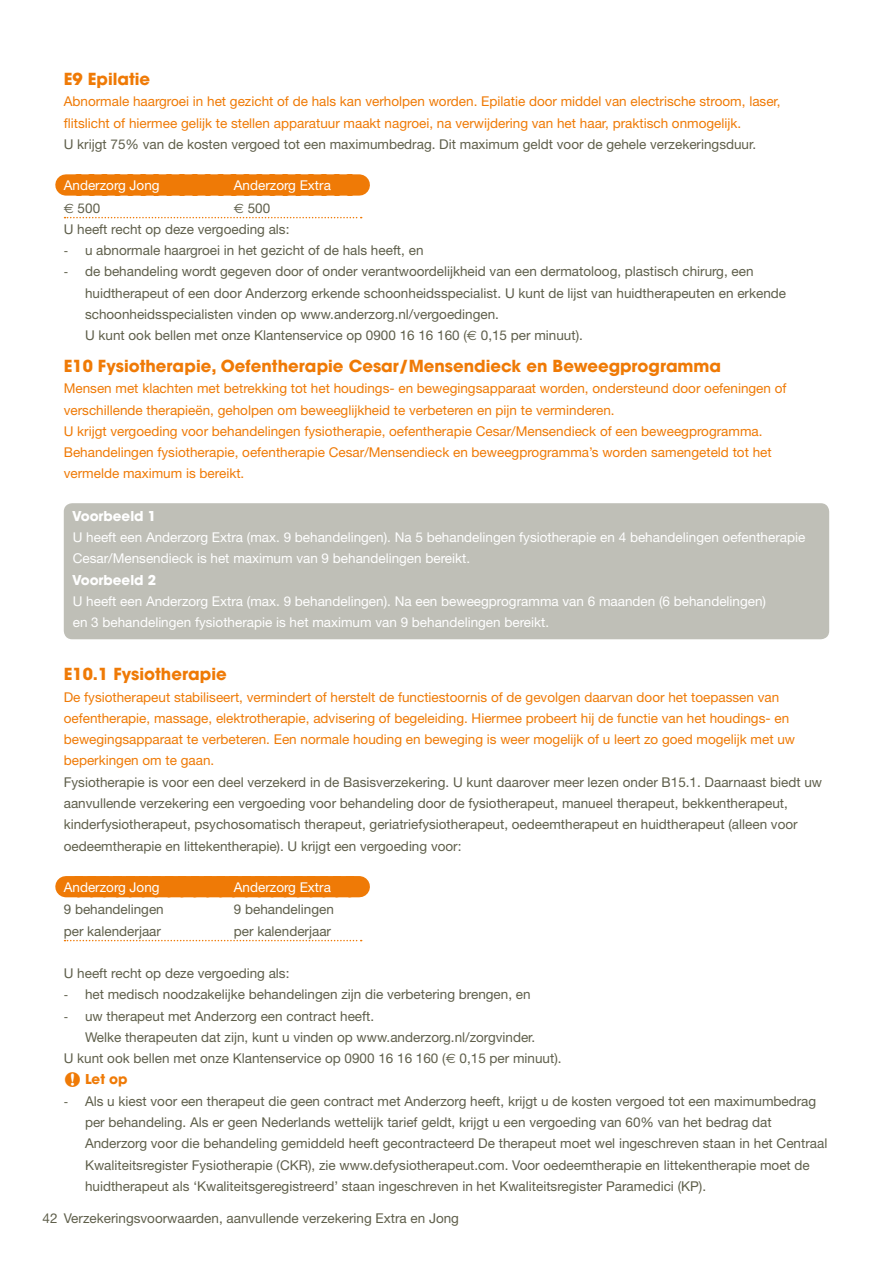
<style>
.page{position:relative;width:893px;height:1263px;background:#fff}
.page>*{position:absolute;margin:0;border:0;box-sizing:border-box;transform-origin:0 0}
.t1{font:700 16.5px "Avant Garde";color:#ef7a06}
.t2{font:13.5px/21.3px "Helvetica Neue";color:#5f5f4b}
.t3{font:13.5px/21.3px "Helvetica Neue";color:#ef7a06}
.t4{font:13.5px/21.3px "Helvetica Neue";color:#fff}
.t5{font:700 13.5px "Avant Garde";color:#fff}
.t6{font:700 13.5px "Avant Garde";color:#ef7a06}
.s1{font-family:"Euro Sans"}
.s2{font-family:"The Mix"}
</style>
<div class="page">
<div style="left:64px;top:503px;width:765px;height:136px;background:#bfbfb7;border-radius:9px"></div>
<div style="left:66px;top:174px;width:293px;height:22px;background:#ef7a06"></div>
<svg style="left:65px;top:217px;width:297px;height:1px"></svg>
<div style="left:66px;top:876px;width:293px;height:21px;background:#ef7a06"></div>
<svg style="left:65px;top:940px;width:297px;height:1px"></svg>
<p class="t1" style="left:64px;top:68px;width:88px">E9 Epilatie</p>
<p class="t3" style="left:64px;top:91px;width:718px">Abnormale haargroei in het gezicht of de hals kan verholpen worden. Epilatie door middel van electrische stroom, laser, flitslicht of hiermee gelijk te stellen apparatuur maakt nagroei, na verwijdering van het haar, praktisch onmogelijk.</p>
<p class="t2" style="left:64px;top:133px;width:694px">U krijgt 75% van de kosten vergoed tot een maximumbedrag. Dit maximum geldt voor de gehele verzekeringsduur.</p>
<p class="t4" style="left:64px;top:174px;width:97px">Anderzorg Jong</p>
<p class="t4" style="left:234px;top:174px;width:99px">Anderzorg Extra</p>
<p class="t2" style="left:64px;top:197px;width:38px"><span class="s1">€</span> 500</p>
<p class="t2" style="left:64px;top:197px;width:227px;text-indent:170px"><span class="s1">€</span> 500<br>U heeft recht op deze vergoeding als:</p>
<p class="t2" style="left:64px;top:240px;width:361px"><span class="s2">-</span> u abnormale haargroei in het gezicht of de hals heeft, en</p>
<p class="t2" style="left:85px;top:261px;width:703px;text-indent:-21px"><span class="s2">-</span> de behandeling wordt gegeven door of onder verantwoordelijkheid van een dermatoloog, plastisch chirurg, een huidtherapeut of een door Anderzorg erkende schoonheidsspecialist. U kunt de lijst van huidtherapeuten en erkende schoonheidsspecialisten vinden op www.anderzorg.nl/vergoedingen.<br>U kunt ook bellen met onze Klantenservice op 0900 16 16 160 (<span class="s1">€</span> 0,15 per minuut).</p>
<p class="t1" style="left:64px;top:355px;width:659px">E10 Fysiotherapie, Oefentherapie Cesar/Mensendieck en Beweegprogramma</p>
<p class="t3" style="left:64px;top:378px;width:724px">Mensen met klachten met betrekking tot het houdings- en bewegingsapparaat worden, ondersteund door oefeningen of verschillende therapieën, geholpen om beweeglijkheid te verbeteren en pijn te verminderen.<br>U krijgt vergoeding voor behandelingen fysiotherapie, oefentherapie Cesar/Mensendieck of een beweegprogramma.<br>Behandelingen fysiotherapie, oefentherapie Cesar/Mensendieck en beweegprogramma’s worden samengeteld tot het vermelde maximum is bereikt.</p>
<p class="t5" style="left:72px;top:507px;width:85px">Voorbeeld 1</p>
<p class="t4" style="left:73px;top:527px;width:734px">U heeft een Anderzorg Extra (max. 9 behandelingen). Na 5 behandelingen fysiotherapie en 4 behandelingen oefentherapie<br>Cesar/Mensendieck is het maximum van 9 behandelingen bereikt.</p>
<p class="t5" style="left:72px;top:571px;width:85px">Voorbeeld 2</p>
<p class="t4" style="left:73px;top:590px;width:695px">U heeft een Anderzorg Extra (max. 9 behandelingen). Na een beweegprogramma van 6 maanden (6 behandelingen) en 3 behandelingen fysiotherapie is het maximum van 9 behandelingen bereikt.</p>
<p class="t1" style="left:64px;top:664px;width:165px">E10.1 Fysiotherapie</p>
<p class="t3" style="left:64px;top:686px;width:733px">De fysiotherapeut stabiliseert, vermindert of herstelt de functiestoornis of de gevolgen daarvan door het toepassen van oefentherapie, massage, elektrotherapie, advisering of begeleiding. Hiermee probeert hij de functie van het houdings- en bewegingsapparaat te verbeteren. Een normale houding en beweging is weer mogelijk of u leert zo goed mogelijk met uw beperkingen om te gaan.</p>
<p class="t2" style="left:64px;top:771px;width:760px">Fysiotherapie is voor een deel verzekerd in de Basisverzekering. U kunt daarover meer lezen onder B15.1. Daarnaast biedt uw aanvullende verzekering een vergoeding voor behandeling door de fysiotherapeut, manueel therapeut, bekkentherapeut, kinderfysiotherapeut, psychosomatisch therapeut, geriatriefysiotherapeut, oedeemtherapeut en huidtherapeut (alleen voor oedeemtherapie en littekentherapie). U krijgt een vergoeding voor:</p>
<p class="t4" style="left:64px;top:876px;width:97px">Anderzorg Jong</p>
<p class="t4" style="left:234px;top:876px;width:99px">Anderzorg Extra</p>
<p class="t2" style="left:64px;top:899px;width:102px">9 behandelingen</p>
<p class="t2" style="left:234px;top:899px;width:102px">9 behandelingen</p>
<p class="t2" style="left:64px;top:920px;width:99px">per kalenderjaar</p>
<p class="t2" style="left:234px;top:920px;width:99px">per kalenderjaar</p>
<p class="t2" style="left:64px;top:962px;width:227px">U heeft recht op deze vergoeding als:</p>
<p class="t2" style="left:64px;top:984px;width:468px"><span class="s2">-</span> het medisch noodzakelijke behandelingen zijn die verbetering brengen, en</p>
<p class="t2" style="left:64px;top:1005px;width:312px"><span class="s2">-</span> uw therapeut met Anderzorg een contract heeft.</p>
<p class="t2" style="left:85px;top:1026px;width:452px">Welke therapeuten dat zijn, kunt u vinden op www.anderzorg.nl/zorgvinder.</p>
<p class="t2" style="left:64px;top:1047px;width:499px">U kunt ook bellen met onze Klantenservice op 0900 16 16 160 (<span class="s1">€</span> 0,15 per minuut).</p>
<p class="t6" style="left:85px;top:1071px;width:44px">Let op</p>
<p class="t2" style="left:85px;top:1090px;width:744px;text-indent:-21px"><span class="s2">-</span> Als u kiest voor een therapeut die geen contract met Anderzorg heeft, krijgt u de kosten vergoed tot een maximumbedrag per behandeling. Als er geen Nederlands wettelijk tarief geldt, krijgt u een vergoeding van 60% van het bedrag dat Anderzorg voor die behandeling gemiddeld heeft gecontracteerd De therapeut moet wel ingeschreven staan in het Centraal Kwaliteitsregister Fysiotherapie (CKR), zie www.defysiotherapeut.com. Voor oedeemtherapie en littekentherapie moet de huidtherapeut als ‘Kwaliteitsgeregistreerd’ staan ingeschreven in het Kwaliteitsregister Paramedici (KP).</p>
<p class="t2" style="left:43px;top:1207px;width:418px">42 Verzekeringsvoorwaarden, aanvullende verzekering Extra en Jong</p>
</div>
